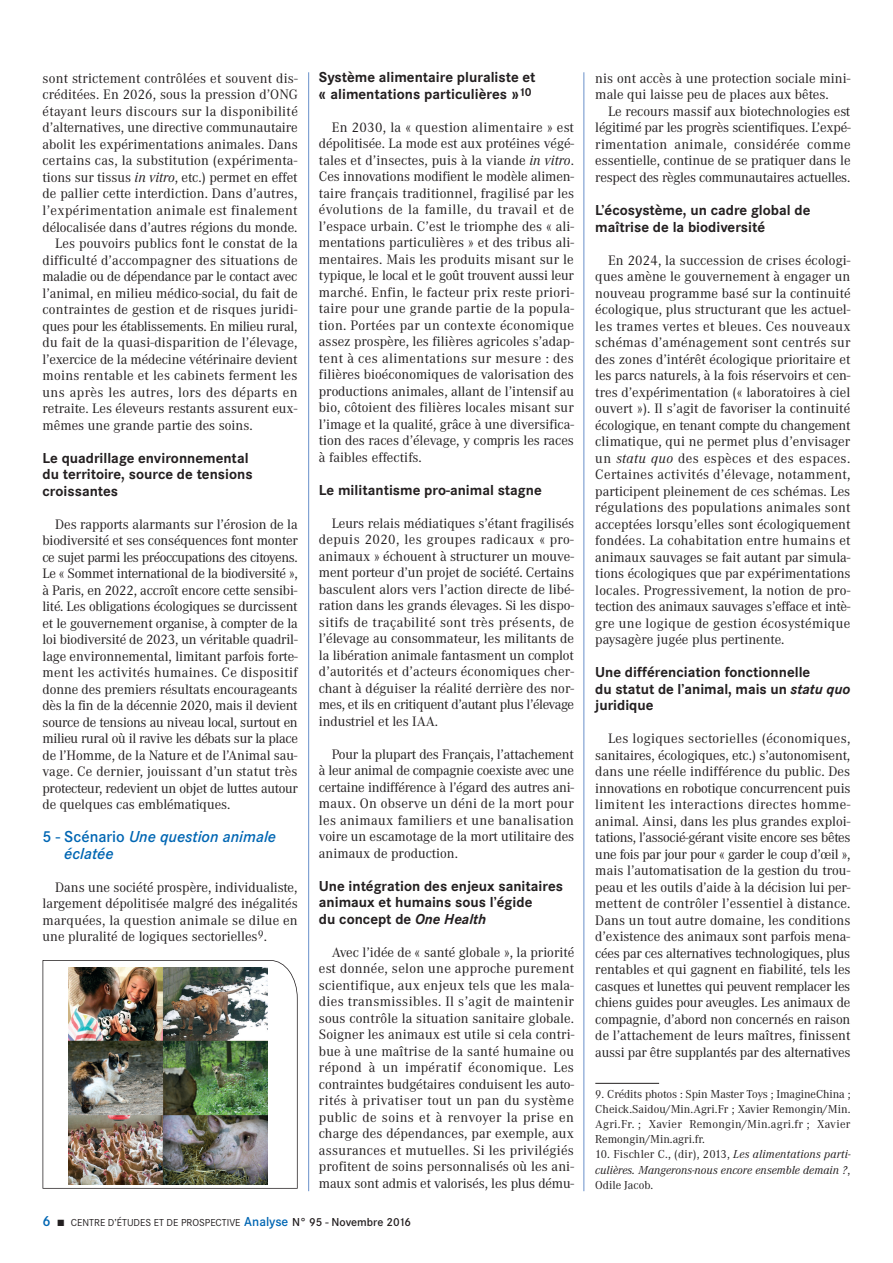
<style>
.page{position:relative;width:893px;height:1263px;background:#fff}
.page>*{position:absolute;margin:0;border:0;box-sizing:border-box;transform-origin:0 0}
.t1{font:italic 600 16.5px/16.5px "Corporate S";color:#0166b3}
.t2{font:700 15px/16.5px "Corporate S";color:#231f20}
.t3{font:14.25px/16.5px "Corporate A";color:#231f20;text-align:justify}
.t4{font:14.25px "Corporate A";letter-spacing:.025em;color:#231f20}
.t5{font:14.25px "Corporate A";letter-spacing:-.025em;color:#231f20}
.t6{font:14.25px "Corporate A";letter-spacing:-.02em;color:#231f20}
.t7{font:14.25px "Corporate A";letter-spacing:.02em;color:#231f20}
.t8{font:12px/15px "Corporate A";letter-spacing:.02em;color:#231f20;text-align:justify}
.t9{font:italic 12px/15px "Corporate A";color:#231f20;text-align:justify}
.t10{font:10.5px "Corporate S";color:#231f20}
.s1{font-style:italic}
.s2{font-style:normal}
.s3{font-weight:600;font-size:15px;color:#0166b3}
.s4{font-weight:600;font-size:13.5px;color:#0166b3}
.s5{font-weight:600;font-size:12px}
</style>
<div class="page">
<hr style="left:308px;top:72px;width:1px;height:1119px;background:#6990ca">
<hr style="left:583px;top:72px;width:1px;height:1119px;background:#6990ca">
<hr style="left:595px;top:1083px;width:64px;height:1px;background:#231f20">
<svg style="left:43px;top:960px;width:255px;height:229px"></svg>
<img style="left:69px;top:968px;width:198px;height:216px">
<p class="t3" style="left:43px;top:70px;width:257px">sont strictement contrôlées et souvent dis-</p>
<p class="t3" style="left:43px;top:86px;width:257px">créditées. En 2026, sous la pression d’ONG</p>
<p class="t4" style="left:43px;top:103px;width:257px">étayant leurs discours sur la disponibilité</p>
<p class="t3" style="left:43px;top:119px;width:257px">d’alternatives, une directive communautaire</p>
<p class="t3" style="left:43px;top:136px;width:257px">abolit les expérimentations animales. Dans</p>
<p class="t3" style="left:43px;top:152px;width:256px">certains cas, la substitution (expérimenta-</p>
<p class="t3" style="left:43px;top:169px;width:257px">tions sur tissus <span class="s1">in vitro</span>, etc.) permet en effet</p>
<p class="t3" style="left:43px;top:185px;width:256px">de pallier cette interdiction. Dans d’autres,</p>
<p class="t4" style="left:43px;top:202px;width:257px">l’expérimentation animale est finalement</p>
<p class="t3" style="left:43px;top:218px;width:256px">délocalisée dans d’autres régions du monde.</p>
<p class="t3" style="left:55px;top:235px;width:244px">Les pouvoirs publics font le constat de la</p>
<p class="t3" style="left:43px;top:251px;width:257px">difficulté d’accompagner des situations de</p>
<p class="t6" style="left:43px;top:268px;width:256px">maladie ou de dépendance par le contact avec</p>
<p class="t3" style="left:43px;top:284px;width:257px">l’animal, en milieu médico-social, du fait de</p>
<p class="t3" style="left:43px;top:301px;width:257px">contraintes de gestion et de risques juridi-</p>
<p class="t5" style="left:43px;top:317px;width:256px">ques pour les établissements. En milieu rural,</p>
<p class="t3" style="left:43px;top:334px;width:256px">du fait de la quasi-disparition de l’élevage,</p>
<p class="t3" style="left:43px;top:350px;width:257px">l’exercice de la médecine vétérinaire devient</p>
<p class="t7" style="left:43px;top:367px;width:256px">moins rentable et les cabinets ferment les</p>
<p class="t4" style="left:43px;top:383px;width:256px">uns après les autres, lors des départs en</p>
<p class="t3" style="left:43px;top:400px;width:257px">retraite. Les éleveurs restants assurent eux-</p>
<p class="t3" style="left:43px;top:416px;width:212px">mêmes une grande partie des soins.</p>
<p class="t2" style="left:43px;top:449px;width:212px">Le quadrillage environnemental du territoire, source de tensions croissantes</p>
<p class="t3" style="left:43px;top:515px;width:257px;text-indent:13px">Des rapports alarmants sur l’érosion de la biodiversité et ses conséquences font monter ce sujet parmi les préoccupations des citoyens.<br>Le « Sommet international de la biodiversité », à Paris, en 2022, accroît encore cette sensibi&shy;lité. Les obligations écologiques se durcissent et le gouvernement organise, à compter de la loi biodiversité de 2023, un véritable quadril&shy;lage environnemental, limitant parfois forte&shy;ment les activités humaines. Ce dispositif donne des premiers résultats encourageants dès la fin de la décennie 2020, mais il devient source de tensions au niveau local, surtout en milieu rural où il ravive les débats sur la place de l’Homme, de la Nature et de l’Animal sau&shy;vage. Ce dernier, jouissant d’un statut très protecteur, redevient un objet de luttes autour de quelques cas emblématiques.</p>
<p class="t1" style="left:64px;top:828px;width:213px;text-indent:-22px"><span class="s2">5 - Scénario</span> Une question animale éclatée</p>
<p class="t3" style="left:43px;top:878px;width:257px;text-indent:13px">Dans une société prospère, individualiste, largement dépolitisée malgré des inégalités marquées, la question animale se dilue en une pluralité de logiques sectorielles<sup>9</sup>.</p>
<p class="t2" style="left:319px;top:69px;width:218px">Système alimentaire pluraliste et « alimentations particulières »<sup>10</sup></p>
<p class="t3" style="left:319px;top:119px;width:257px;text-indent:13px">En 2030, la « question alimentaire » est dépolitisée. La mode est aux protéines végé&shy;tales et d’insectes, puis à la viande <span class="s1">in vitro</span>.<br>Ces innovations modifient le modèle alimen&shy;taire français traditionnel, fragilisé par les évolutions de la famille, du travail et de l’espace urbain. C’est le triomphe des « ali&shy;mentations particulières » et des tribus ali&shy;mentaires. Mais les produits misant sur le typique, le local et le goût trouvent aussi leur marché. Enfin, le facteur prix reste priori&shy;taire pour une grande partie de la popula&shy;tion. Portées par un contexte économique assez prospère, les filières agricoles s’adap&shy;tent à ces alimentations sur mesure : des filières bioéconomiques de valorisation des productions animales, allant de l’intensif au bio, côtoient des filières locales misant sur l’image et la qualité, grâce à une diversifica&shy;tion des races d’élevage, y compris les races à faibles effectifs.</p>
<p class="t2" style="left:319px;top:481px;width:224px">Le militantisme pro-animal stagne</p>
<p class="t3" style="left:319px;top:515px;width:257px;text-indent:13px">Leurs relais médiatiques s’étant fragilisés depuis 2020, les groupes radicaux « pro&shy;animaux » échouent à structurer un mouve&shy;ment porteur d’un projet de société. Certains basculent alors vers l’action directe de libé&shy;ration dans les grands élevages. Si les dispo&shy;sitifs de traçabilité sont très présents, de l’élevage au consommateur, les militants de la libération animale fantasment un complot d’autorités et d’acteurs économiques cher&shy;chant à déguiser la réalité derrière des nor&shy;mes, et ils en critiquent d’autant plus l’élevage industriel et les IAA.</p>
<p class="t3" style="left:319px;top:746px;width:257px;text-indent:13px">Pour la plupart des Français, l’attachement à leur animal de compagnie coexiste avec une certaine indifférence à l’égard des autres ani&shy;maux. On observe un déni de la mort pour les animaux familiers et une banalisation voire un escamotage de la mort utilitaire des animaux de production.</p>
<p class="t2" style="left:319px;top:877px;width:246px">Une intégration des enjeux sanitaires animaux et humains sous l’égide<br>du concept de <span class="s1">One Health</span></p>
<p class="t3" style="left:319px;top:944px;width:257px;text-indent:13px">Avec l’idée de « santé globale », la priorité est donnée, selon une approche purement scientifique, aux enjeux tels que les mala&shy;dies transmissibles. Il s’agit de maintenir sous contrôle la situation sanitaire globale.<br>Soigner les animaux est utile si cela contri&shy;bue à une maîtrise de la santé humaine ou répond à un impératif économique. Les contraintes budgétaires conduisent les auto&shy;rités à privatiser tout un pan du système public de soins et à renvoyer la prise en charge des dépendances, par exemple, aux assurances et mutuelles. Si les privilégiés profitent de soins personnalisés où les ani&shy;maux sont admis et valorisés, les plus dému-</p>
<p class="t10" style="left:43px;top:1216px;width:370px"><span class="s3">6</span> ■ CENTRE D’ÉTUDES ET DE PROSPECTIVE <span class="s4">Analyse</span> <span class="s5">N° 95 - Novembre 2016</span></p>
<p class="t3" style="left:595px;top:70px;width:257px">nis ont accès à une protection sociale mini&shy;male qui laisse peu de places aux bêtes.</p>
<p class="t3" style="left:595px;top:103px;width:257px;text-indent:13px">Le recours massif aux biotechnologies est légitimé par les progrès scientifiques. L’expé&shy;rimentation animale, considérée comme essentielle, continue de se pratiquer dans le respect des règles communautaires actuelles.</p>
<p class="t2" style="left:595px;top:202px;width:217px">L’écosystème, un cadre global de maîtrise de la biodiversité</p>
<p class="t3" style="left:595px;top:251px;width:257px;text-indent:13px">En 2024, la succession de crises écologi&shy;ques amène le gouvernement à engager un nouveau programme basé sur la continuité écologique, plus structurant que les actuel&shy;les trames vertes et bleues. Ces nouveaux schémas d’aménagement sont centrés sur des zones d’intérêt écologique prioritaire et les parcs naturels, à la fois réservoirs et cen&shy;tres d’expérimentation (« laboratoires à ciel ouvert »). Il s’agit de favoriser la continuité écologique, en tenant compte du changement climatique, qui ne permet plus d’envisager un <span class="s1">statu quo</span> des espèces et des espaces.<br>Certaines activités d’élevage, notamment, participent pleinement de ces schémas. Les régulations des populations animales sont acceptées lorsqu’elles sont écologiquement fondées. La cohabitation entre humains et animaux sauvages se fait autant par simula&shy;tions écologiques que par expérimentations locales. Progressivement, la notion de pro&shy;tection des animaux sauvages s’efface et intè&shy;gre une logique de gestion écosystémique paysagère jugée plus pertinente.</p>
<p class="t2" style="left:595px;top:664px;width:257px">Une différenciation fonctionnelle<br>du statut de l’animal, mais un <span class="s1">statu quo </span>juridique</p>
<p class="t3" style="left:595px;top:730px;width:257px;text-indent:13px">Les logiques sectorielles (économiques, sanitaires, écologiques, etc.) s’autonomisent, dans une réelle indifférence du public. Des innovations en robotique concurrencent puis limitent les interactions directes homme&shy;animal. Ainsi, dans les plus grandes exploi&shy;tations, l’associé-gérant visite encore ses bêtes une fois par jour pour « garder le coup d’œil », mais l’automatisation de la gestion du trou&shy;peau et les outils d’aide à la décision lui per&shy;mettent de contrôler l’essentiel à distance.<br>Dans un tout autre domaine, les conditions d’existence des animaux sont parfois mena&shy;cées par ces alternatives technologiques, plus rentables et qui gagnent en fiabilité, tels les casques et lunettes qui peuvent remplacer les chiens guides pour aveugles. Les animaux de compagnie, d’abord non concernés en raison de l’attachement de leurs maîtres, finissent aussi par être supplantés par des alternatives</p>
<p class="t8" style="left:595px;top:1087px;width:257px">9. Crédits photos : Spin Master Toys ; ImagineChina ; Cheick.Saidou/Min.Agri.Fr ; Xavier Remongin/Min.<br>Agri.Fr. ; Xavier Remongin/Min.agri.fr ; Xavier Remongin/Min.agri.fr.</p>
<p class="t9" style="left:595px;top:1147px;width:257px"><span class="s2">10. Fischler C., (dir), 2013,</span> Les alimentations parti&shy;culières. Mangerons-nous encore ensemble demain ?<span class="s2">, Odile Jacob.</span></p>
</div>
